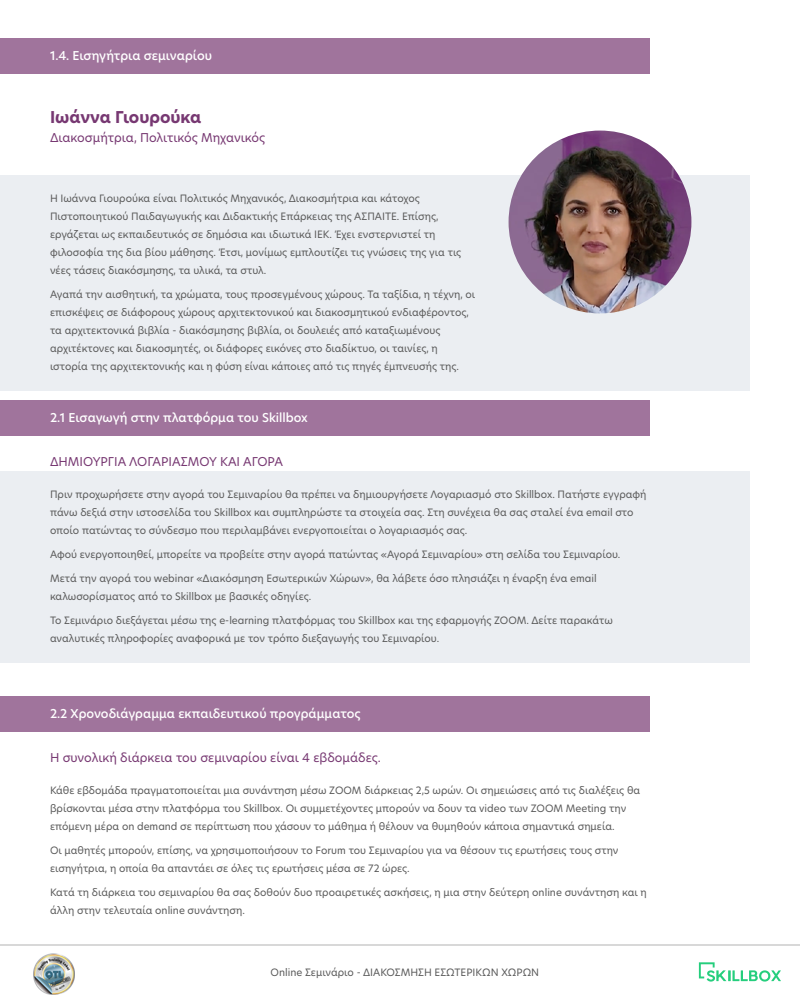
<style>
.page{position:relative;width:800px;height:1000px;background:#fff}
.page>*{position:absolute;margin:0;border:0;box-sizing:border-box;transform-origin:0 0}
.t1{font:700 16px "Hero New";color:#773872}
.t2{font:12px "Hero New";color:#773872}
.t3{font:500 12px "Hero New";color:#fff}
.t4{font:10px/18px "Hero New";color:#5a5a5a}
</style>
<div class="page">
<svg style="left:699px;top:962px;width:82px;height:20px"></svg>
<hr style="left:0;top:945px;width:800px;height:1px;background:#b3b3b3">
<img style="left:33px;top:953px;width:42px;height:41px">
<div style="left:0;top:38px;width:650px;height:36px;background:#a0749c"></div>
<div style="left:0;top:175px;width:750px;height:120px;background:#ebeef2"></div>
<div style="left:0;top:271px;width:750px;height:120px;background:#ebeef2"></div>
<div style="left:0;top:400px;width:650px;height:36px;background:#a0749c"></div>
<div style="left:0;top:471px;width:750px;height:84px;background:#ebeef2"></div>
<div style="left:0;top:555px;width:750px;height:66px;background:#ebeef2"></div>
<div style="left:0;top:597px;width:750px;height:66px;background:#ebeef2"></div>
<div style="left:0;top:696px;width:650px;height:36px;background:#a0749c"></div>
<img style="left:509px;top:131px;width:182px;height:182px;border-radius:91px">
<p class="t3" style="left:50px;top:47px;width:164px">1.4. Εισηγήτρια σεμιναρίου</p>
<h1 class="t1" style="left:50px;top:106px;width:153px">Ιωάννα Γιουρούκα</h1>
<p class="t2" style="left:50px;top:129px;width:217px">Διακοσμήτρια, Πολιτικός Μηχανικός</p>
<p class="t4" style="left:50px;top:189px;width:413px">Η Ιωάννα Γιουρούκα είναι Πολιτικός Μηχανικός, Διακοσμήτρια και κάτοχος Πιστοποιητικού Παιδαγωγικής και Διδακτικής Επάρκειας της ΑΣΠΑΙΤΕ. Επίσης, εργάζεται ως εκπαιδευτικός σε δημόσια και ιδιωτικά ΙΕΚ. Έχει ενστερνιστεί τη φιλοσοφία της δια βίου μάθησης. Έτσι, μονίμως εμπλουτίζει τις γνώσεις της για τις νέες τάσεις διακόσμησης, τα υλικά, τα στυλ.</p>
<p class="t4" style="left:50px;top:285px;width:427px">Αγαπά την αισθητική, τα χρώματα, τους προσεγμένους χώρους. Τα ταξίδια, η τέχνη, οι επισκέψεις σε διάφορους χώρους αρχιτεκτονικού και διακοσμητικού ενδιαφέροντος, τα αρχιτεκτονικά βιβλία - διακόσμησης βιβλία, οι δουλειές από καταξιωμένους αρχιτέκτονες και διακοσμητές, οι διάφορες εικόνες στο διαδίκτυο, οι ταινίες, η ιστορία της αρχιτεκτονικής και η φύση είναι κάποιες από τις πηγές έμπνευσής της.</p>
<p class="t3" style="left:50px;top:409px;width:259px">2.1 Εισαγωγή στην πλατφό ρμα του Skillbox</p>
<p class="t2" style="left:50px;top:453px;width:234px">ΔΗΜΙΟΥΡΓΙΑ ΛΟΓΑΡΙΑΣΜΟΥ ΚΑΙ ΑΓΟΡΑ</p>
<p class="t4" style="left:50px;top:485px;width:598px">Πριν προχωρήσετε στην αγορά του Σεμιναρίου θα πρέπει να δημιουργήσετε Λογαριασμό στο Skillbox. Πατήστε εγγραφή πάνω δεξιά στην ιστοσελίδα του Skillbox και συμπληρώστε τα στοιχεία σας. Στη συνέχεια θα σας σταλεί ένα email στο οποίο πατώντας το σύνδεσμο που περιλαμβάνει ενεργοποιείται ο λογαριασμός σας.</p>
<p class="t4" style="left:50px;top:545px;width:572px">Αφού ενεργοποιηθεί, μπορείτε να προβείτε στην αγορά πατώντας «Αγορά Σεμιναρίου» στη σελίδα του Σεμιναρίου.</p>
<p class="t4" style="left:50px;top:569px;width:548px">Μετά την αγορά του webinar «Διακόσμηση Εσωτερικών Χώρων», θα λάβετε όσο πλησιάζει η έναρξη ένα email καλωσορίσματος από το Skillbox με βασικές οδηγίες.</p>
<p class="t4" style="left:50px;top:611px;width:564px">Το Σεμινάριο διεξάγεται μέσω της e-learning πλατφόρμας του Skillbox και της εφαρμογής ZOOM. Δείτε παρακάτω αναλυτικές πληροφορίες αναφορικά με τον τρόπο διεξαγωγής του Σεμιναρίου.</p>
<p class="t3" style="left:50px;top:705px;width:312px">2.2 Xρονοδιάγραμμα εκπαιδευτικού προγράμματος</p>
<p class="t2" style="left:50px;top:749px;width:332px">Η συνολική διάρκεια του σεμιναρίου είναι 4 εβδομάδες.</p>
<p class="t4" style="left:50px;top:781px;width:592px">Κάθε εβδομάδα πραγματοποιείται μια συνάντηση μέσω ZOOM διάρκειας 2,5 ωρών. Οι σημειώσεις από τις διαλέξεις θα βρίσκονται μέσα στην πλατφόρμα του Skillbox. Οι συμμετέχοντες μπορούν να δουν τα video των ZOOM Meeting την επόμενη μέρα on demand σε περίπτωση που χάσουν το μάθημα ή θέλουν να θυμηθούν κάποια σημαντικά σημεία.</p>
<p class="t4" style="left:50px;top:841px;width:570px">Oι μαθητές μπορούν, επίσης, να χρησιμοποιήσουν το Forum του Σεμιναρίου για να θέσουν τις ερωτήσεις τους στην εισηγήτρια, η οποία θα απαντάει σε όλες τις ερωτήσεις μέσα σε 72 ώρες.</p>
<p class="t4" style="left:50px;top:883px;width:598px">Κατά τη διάρκεια του σεμιναρίου θα σας δοθούν δυο προαιρετικές ασκήσεις, η μια στην δεύτερη online συνάντηση και η άλλη στην τελευταία online συνάντηση.</p>
<p class="t4" style="left:271px;top:963px;width:270px">Online Σεμινάριο - ΔΙΑΚΟΣΜΗΣΗ ΕΣΩΤΕΡΙΚΩΝ ΧΩΡΩΝ</p>
</div>
